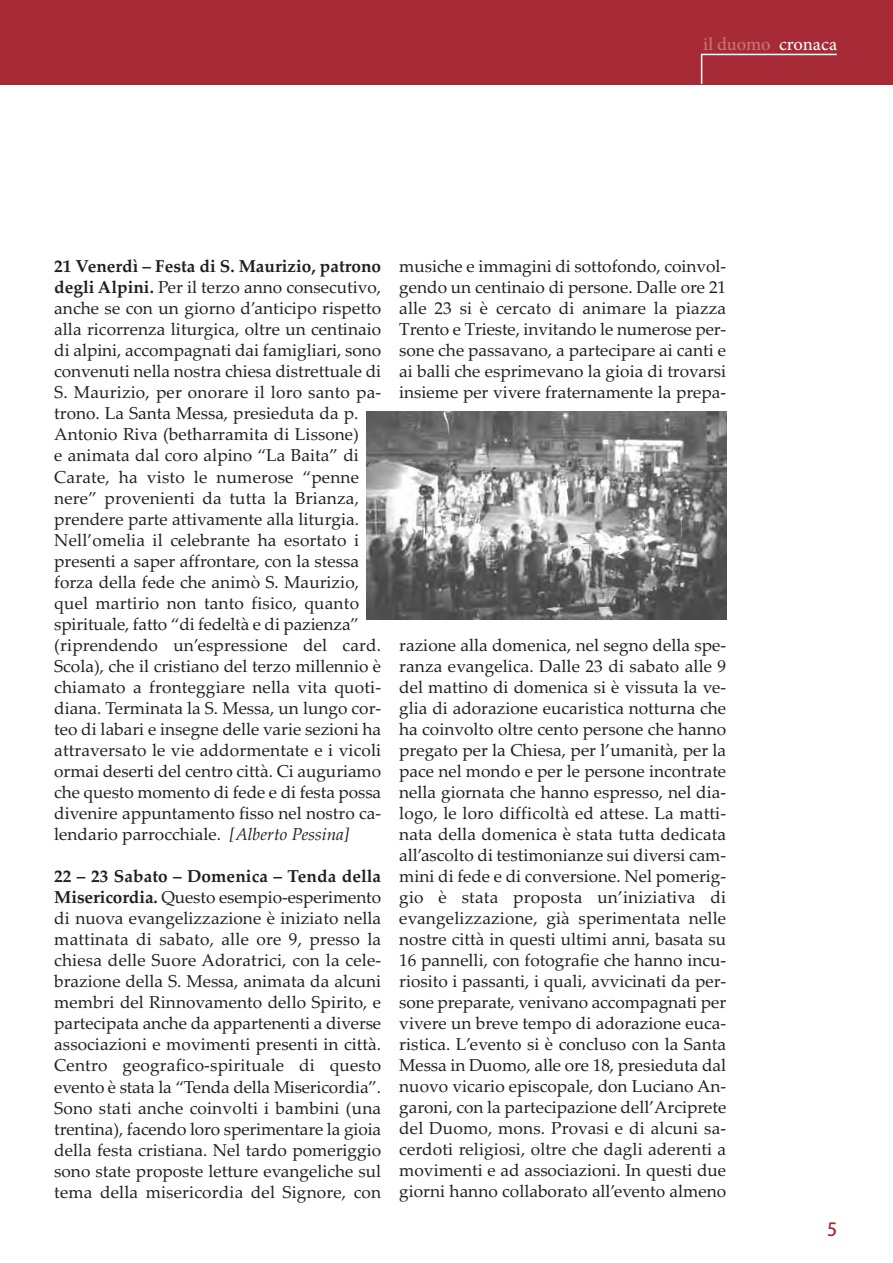
<style>
.page{position:relative;width:893px;height:1263px;background:#fff}
.page>*{position:absolute;margin:0;border:0;box-sizing:border-box;transform-origin:0 0}
.t1{font:18px "Adobe Hebrew";letter-spacing:-.005em;color:#c97677}
.t2{font:18px "Adobe Heiti Std";color:#a72b36}
.t3{font:17.25px/21px "Palatino Linotype";color:#231f20;text-align:justify}
.s1{color:#fff}
.s2{font-weight:700}
.s3{font-style:italic}
</style>
<div class="page">
<svg style="left:0;top:0;width:893px;height:620px"></svg>
<p class="t1" style="left:703px;top:37px;width:135px">il duomo <span class="s1">cronaca</span></p>
<p class="t3" style="left:54px;top:256px;width:328px;text-align:left"><span class="s2">21 Venerdì – Festa di S. Maurizio, patrono degli Alpini.</span> Per il terzo anno consecutivo, anche se con un giorno d’anticipo rispetto alla ricorrenza liturgica, oltre un centinaio di alpini, accompagnati dai famigliari, sono convenuti nella nostra chiesa distrettuale di S. Maurizio, per onorare il loro santo pa&shy;trono. La Santa Messa, presieduta da p.<br>Antonio Riva (betharramita di Lissone)<br>e animata dal coro alpino “La Baita” di Carate, ha visto le numerose “penne nere” provenienti da tutta la Brianza, prendere parte attivamente alla liturgia.<br>Nell’omelia il celebrante ha esortato i presenti a saper affrontare, con la stessa forza della fede che animò S. Maurizio, quel martirio non tanto fisico, quanto spirituale, fatto “di fedeltà e di pazienza” (riprendendo un’espressione del card.<br>Scola), che il cristiano del terzo millennio è chiamato a fronteggiare nella vita quoti&shy;diana. Terminata la S. Messa, un lungo cor&shy;teo di labari e insegne delle varie sezioni ha attraversato le vie addormentate e i vicoli ormai deserti del centro città. Ci auguriamo che questo momento di fede e di festa possa divenire appuntamento fisso nel nostro ca&shy;lendario parrocchiale. <span class="s3">[Alberto Pessina]</span></p>
<p class="t3" style="left:54px;top:865px;width:328px"><span class="s2">22 – 23 Sabato – Domenica – Tenda della Misericordia.</span> Questo esempio-esperimento di nuova evangelizzazione è iniziato nella mattinata di sabato, alle ore 9, presso la chiesa delle Suore Adoratrici, con la cele&shy;brazione della S. Messa, animata da alcuni membri del Rinnovamento dello Spirito, e partecipata anche da appartenenti a diverse associazioni e movimenti presenti in città.<br>Centro geografico-spirituale di questo evento è stata la “Tenda della Misericordia”.<br>Sono stati anche coinvolti i bambini (una trentina), facendo loro sperimentare la gioia della festa cristiana. Nel tardo pomeriggio sono state proposte letture evangeliche sul tema della misericordia del Signore, con</p>
<p class="t3" style="left:399px;top:255px;width:328px">musiche e immagini di sottofondo, coinvol&shy;gendo un centinaio di persone. Dalle ore 21 alle 23 si è cercato di animare la piazza Trento e Trieste, invitando le numerose per&shy;sone che passavano, a partecipare ai canti e ai balli che esprimevano la gioia di trovarsi insieme per vivere fraternamente la prepa-</p>
<p class="t3" style="left:399px;top:634px;width:328px">razione alla domenica, nel segno della spe&shy;ranza evangelica. Dalle 23 di sabato alle 9 del mattino di domenica si è vissuta la ve&shy;glia di adorazione eucaristica notturna che ha coinvolto oltre cento persone che hanno pregato per la Chiesa, per l’umanità, per la pace nel mondo e per le persone incontrate nella giornata che hanno espresso, nel dia&shy;logo, le loro difficoltà ed attese. La matti&shy;nata della domenica è stata tutta dedicata all’ascolto di testimonianze sui diversi cam&shy;mini di fede e di conversione. Nel pomerig&shy;gio è stata proposta un’iniziativa di evangelizzazione, già sperimentata nelle nostre città in questi ultimi anni, basata su 16 pannelli, con fotografie che hanno incu&shy;riosito i passanti, i quali, avvicinati da per&shy;sone preparate, venivano accompagnati per vivere un breve tempo di adorazione euca&shy;ristica. L’evento si è concluso con la Santa Messa in Duomo, alle ore 18, presieduta dal nuovo vicario episcopale, don Luciano An&shy;garoni, con la partecipazione dell’Arciprete del Duomo, mons. Provasi e di alcuni sa&shy;cerdoti religiosi, oltre che dagli aderenti a movimenti e ad associazioni. In questi due giorni hanno collaborato all’evento almeno</p>
<p class="t2" style="left:827px;top:1218px;width:12px">5</p>
</div>
